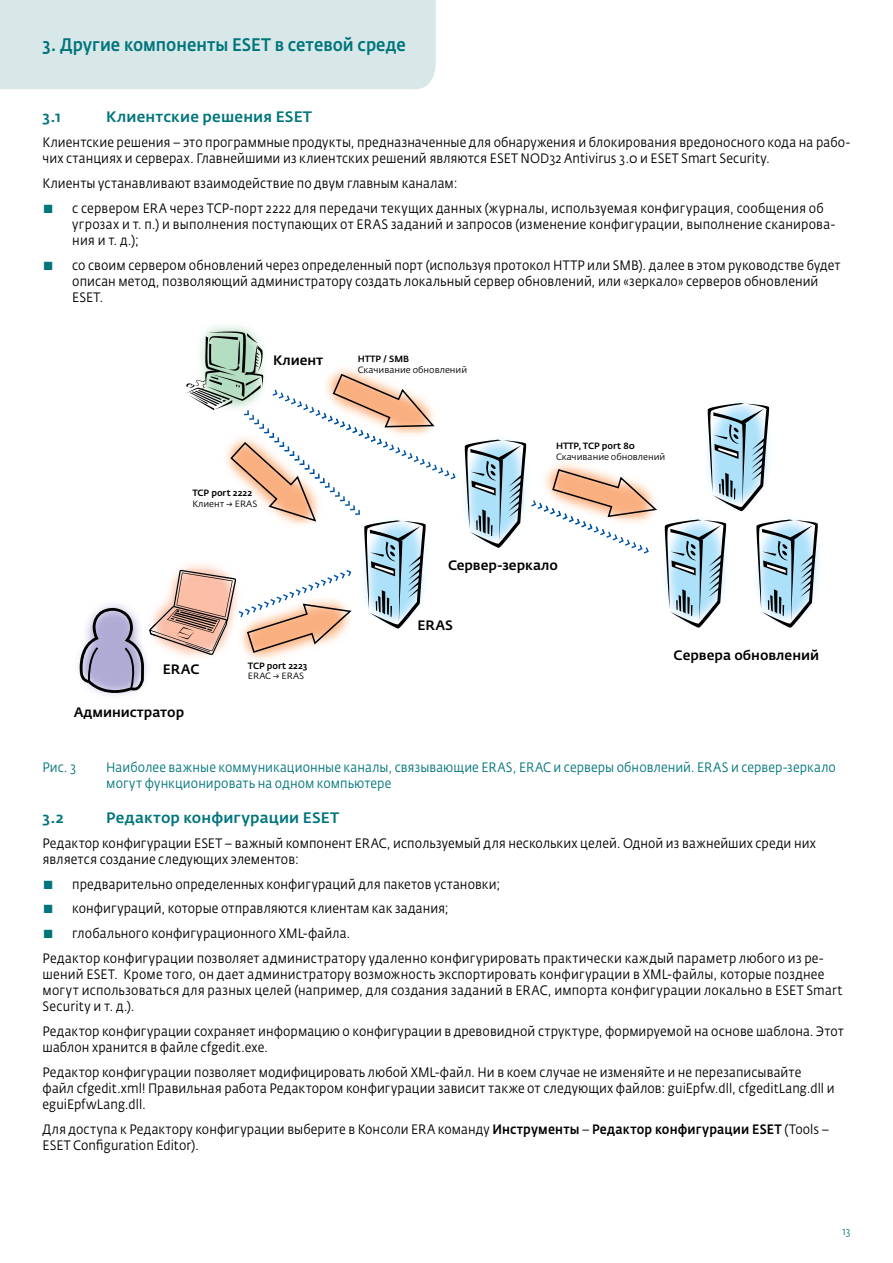
<style>
.page{position:relative;width:893px;height:1263px;background:#fff}
.page>*{position:absolute;margin:0;border:0;box-sizing:border-box;transform-origin:0 0}
.t1{font:500 18px "Fedra Sans Alt Pro";color:#00757b;scale:.9 1}
.t2{font:500 15px "Fedra Sans Alt Pro";letter-spacing:.01em;color:#00757b}
.t3{font:13.5px/16.2px "Fedra Sans Alt Pro";letter-spacing:.01em;color:#000;scale:.9 1}
.t4{font:13.5px/16.2px "Fedra Sans Alt Pro";letter-spacing:.005em;color:#00757b;scale:.9 1}
.t5{font:500 13.5px "Fedra Sans Alt Pro";color:#000}
.t6{font:10.5px "Fedra Sans Alt Pro";color:#00757b;scale:.9 1}
.t7{font:9px "Fedra Sans Alt Pro";color:#000}
.t8{font:500 9px "Fedra Sans Alt Pro";color:#000}
.s1{font-size:15px;color:#00757b}
.s2{font-weight:500}
</style>
<div class="page">
<div style="left:0;top:0;width:436px;height:89px;background:#d8e8e9"></div>
<svg style="left:708px;top:403px;width:61px;height:108px"></svg>
<svg style="left:665px;top:519px;width:61px;height:109px"></svg>
<svg style="left:756px;top:519px;width:62px;height:109px"></svg>
<svg style="left:80px;top:331px;width:376px;height:364px"></svg>
<svg style="left:465px;top:440px;width:192px;height:114px"></svg>
<h1 class="t1" style="left:43px;top:34px;width:405px">3. Другие компоненты ESET в сетевой среде</h1>
<p class="t2" style="left:43px;top:108px;width:20px">3.1</p>
<p class="t2" style="left:106px;top:108px;width:207px">Клиентские решения ESET</p>
<p class="t3" style="left:43px;top:134px;width:899px">Клиентские решения – это программные продукты, предназначенные для обнаружения и блокирования вредоносного кода на рабо&shy;чих станциях и серверах. Главнейшими из клиентских решений являются ESET NOD32 Antivirus 3.0 и ESET Smart Security.</p>
<p class="t3" style="left:43px;top:175px;width:463px">Клиенты устанавливают взаимодействие по двум главным каналам:</p>
<p class="t3" style="left:72px;top:200px;width:849px;text-indent:-30px"><span class="s1">▪</span> с сервером ERA через TCP-порт 2222 для передачи текущих данных (журналы, используемая конфигурация, сообщения об угрозах и т. п.) и выполнения поступающих от ERAS заданий и запросов (изменение конфигурации, выполнение сканирова&shy;ния и т. д.);</p>
<p class="t3" style="left:72px;top:257px;width:855px;text-indent:-30px"><span class="s1">▪</span> со своим сервером обновлений через определенный порт (используя протокол HTTP или SMB). далее в этом руководстве будет описан метод, позволяющий администратору создать локальный сервер обновлений, или «зеркало» серверов обновлений<br>ESET.</p>
<p class="t5" style="left:273px;top:352px;width:52px">Клиент</p>
<p class="t8" style="left:192px;top:487px;width:61px">TCP port 2222</p>
<p class="t7" style="left:192px;top:498px;width:66px">Клиент → ERAS</p>
<p class="t5" style="left:163px;top:661px;width:38px">ERAС</p>
<p class="t8" style="left:248px;top:660px;width:61px">TCP port 2223</p>
<p class="t7" style="left:248px;top:671px;width:58px">ERAC → ERAS</p>
<p class="t5" style="left:74px;top:703px;width:112px">Администратор</p>
<p class="t8" style="left:358px;top:353px;width:53px">HTTP / SMB</p>
<p class="t7" style="left:358px;top:364px;width:111px">Скачивание обновлений</p>
<p class="t8" style="left:556px;top:441px;width:80px">HTTP, TCP port 80</p>
<p class="t7" style="left:556px;top:451px;width:111px">Скачивание обновлений</p>
<p class="t5" style="left:448px;top:557px;width:111px">Сервер-зеркало</p>
<p class="t5" style="left:417px;top:617px;width:37px">ERAS</p>
<p class="t5" style="left:674px;top:647px;width:147px">Cервера обновлений</p>
<p class="t4" style="left:43px;top:759px;width:39px">Рис. 3</p>
<p class="t4" style="left:106px;top:759px;width:812px">Наиболее важные коммуникационные каналы, связывающие ERAS, ERAC и серверы обновлений. ERAS и сервер-зеркало могут функционировать на одном компьютере</p>
<p class="t2" style="left:43px;top:808px;width:23px">3.2</p>
<p class="t2" style="left:106px;top:808px;width:234px">Редактор конфигурации ESET</p>
<p class="t3" style="left:43px;top:835px;width:861px">Редактор конфигурации ESET – важный компонент ERAC, используемый для нескольких целей. Одной из важнейших среди них является создание следующих элементов:</p>
<p class="t3" style="left:43px;top:876px;width:510px"><span class="s1">▪</span> предварительно определенных конфигураций для пакетов установки;</p>
<p class="t3" style="left:43px;top:900px;width:453px"><span class="s1">▪</span> конфигураций, которые отправляются клиентам как задания;</p>
<p class="t3" style="left:43px;top:921px;width:869px;line-height:24.8px"><span class="s1">▪</span> глобального конфигурационного XML-файла.<br>Редактор конфигурации позволяет администратору удаленно конфигурировать практически каждый параметр любого из ре-</p>
<p class="t3" style="left:43px;top:966px;width:890px">шений ESET. Кроме того, он дает администратору возможность экспортировать конфигурации в XML-файлы, которые позднее могут использоваться для разных целей (например, для создания заданий в ERAC, импорта конфигурации локально в ESET Smart<br>Security и т. д.).</p>
<p class="t3" style="left:43px;top:1023px;width:892px">Редактор конфигурации сохраняет информацию о конфигурации в древовидной структуре, формируемой на основе шаблона. Этот шаблон хранится в файле cfgedit.exe.</p>
<p class="t3" style="left:43px;top:1064px;width:881px">Редактор конфигурации позволяет модифицировать любой XML-файл. Ни в коем случае не изменяйте и не перезаписывайте файл cfgedit.xml! Правильная работа Редактором конфигурации зависит также от следующих файлов: guiEpfw.dll, cfgeditLang.dll и eguiEpfwLang.dll.</p>
<p class="t3" style="left:43px;top:1121px;width:875px">Для доступа к Редактору конфигурации выберите в Консоли ERA команду <span class="s2">Инструменты</span> – <span class="s2">Редактор конфигурации ESET</span> (Tools –<br>ESET Configuration Editor).</p>
<p class="t6" style="left:842px;top:1225px;width:10px">13</p>
</div>
